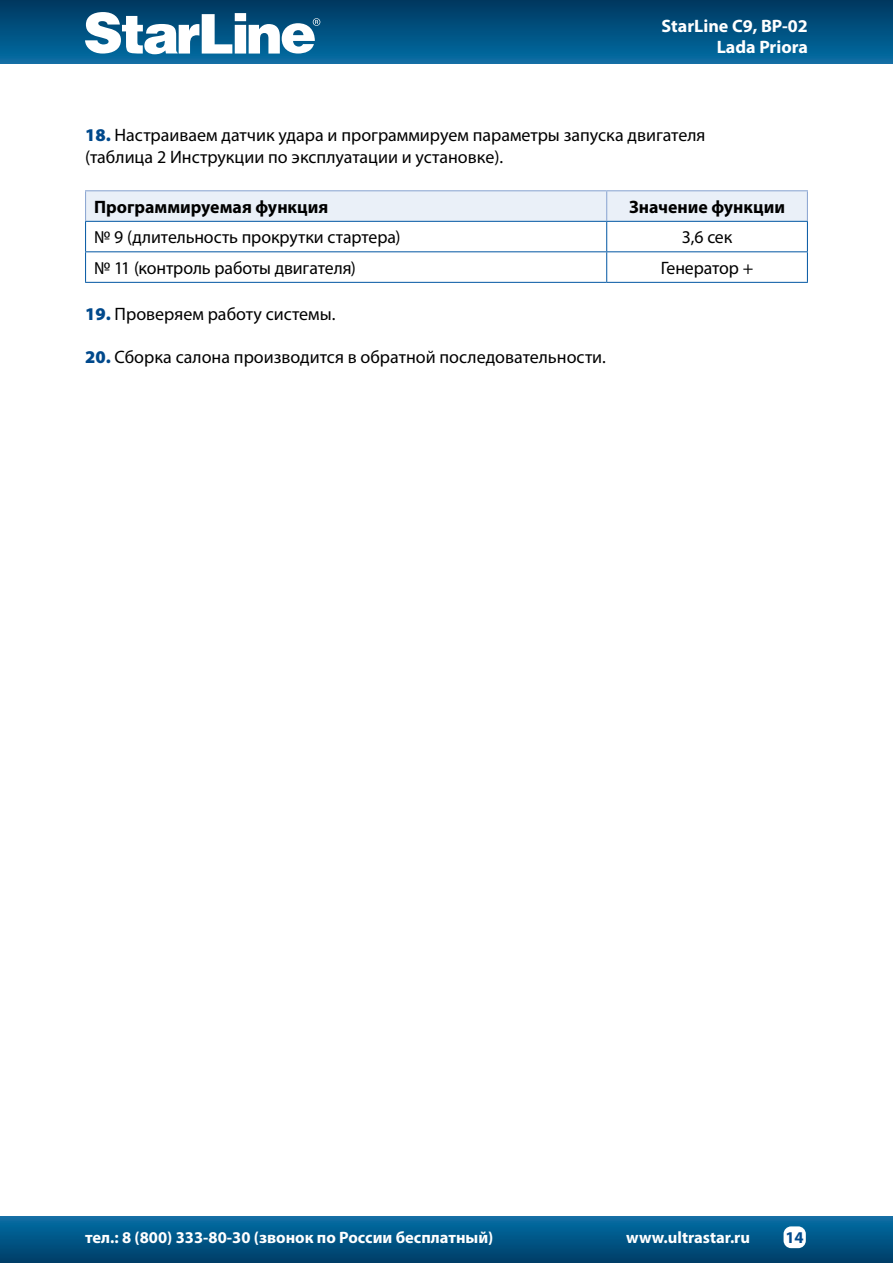
<style>
.page{position:relative;width:893px;height:1263px;background:#fff}
.page>*{position:absolute;margin:0;border:0;box-sizing:border-box;transform-origin:0 0}
.t1{font:18px/21.6px "Myriad Pro";color:#000}
.t2{font:700 18px "Myriad Pro";color:#000}
.t3{font:700 18px/21.6px "Myriad Pro";color:#fff;text-align:right}
.t4{font:700 16.5px "Myriad Pro";color:#fff}
.t5{font:700 16.5px "Myriad Pro";color:#00498c}
.s1{font-weight:900;color:#00498c}
</style>
<div class="page">
<div style="left:0;top:0;width:893px;height:64px;background:linear-gradient(to bottom,#00375f,#066ea4)"></div>
<div style="left:0;top:1216px;width:893px;height:47px;background:linear-gradient(to bottom,#076fa7,#003d67)"></div>
<svg style="left:85px;top:12px;width:235px;height:42px"></svg>
<div style="left:783px;top:1226px;width:23px;height:22px;background:#fff;border-radius:8px"></div>
<hr style="left:85px;top:282px;width:522px;height:1px;background:#0056a2">
<hr style="left:607px;top:282px;width:201px;height:1px;background:#0056a2">
<hr style="left:85px;top:190px;width:522px;height:1px;background:#8ba6d2">
<hr style="left:607px;top:190px;width:201px;height:1px;background:#8ba6d2">
<svg style="left:85px;top:191px;width:723px;height:91px"></svg>
<hr style="left:85px;top:252px;width:1px;height:30px;background:#0056a2">
<hr style="left:807px;top:252px;width:1px;height:30px;background:#0056a2">
<p class="t3" style="left:662px;top:14px;width:148px">StarLine С9, BP-02<br>Lada Priora</p>
<p class="t1" style="left:85px;top:124px;width:622px"><span class="s1">18.</span> Настраиваем датчик удара и программируем параметры запуска двигателя (таблица 2 Инструкции по эксплуатации и установке).</p>
<p class="t2" style="left:94px;top:195px;width:236px">Программируемая функция</p>
<p class="t2" style="left:629px;top:195px;width:158px">Значение функции</p>
<p class="t1" style="left:94px;top:226px;width:308px">№ 9 (длительность прокрутки стартера)</p>
<p class="t1" style="left:682px;top:226px;width:52px">3,6 сек</p>
<p class="t1" style="left:94px;top:257px;width:263px">№ 11 (контроль работы двигателя)</p>
<p class="t1" style="left:661px;top:257px;width:94px">Генератор +</p>
<p class="t1" style="left:85px;top:303px;width:252px"><span class="s1">19.</span> Проверяем работу системы.</p>
<p class="t1" style="left:85px;top:346px;width:522px"><span class="s1">20.</span> Сборка салона производится в обратной последовательности.</p>
<p class="t4" style="left:85px;top:1227px;width:410px">тел.: 8 (800) 333-80-30 (звонок по России бесплатный)</p>
<p class="t4" style="left:626px;top:1227px;width:125px">www.ultrastar.ru</p>
<p class="t5" style="left:785px;top:1226px;width:20px">14</p>
</div>
